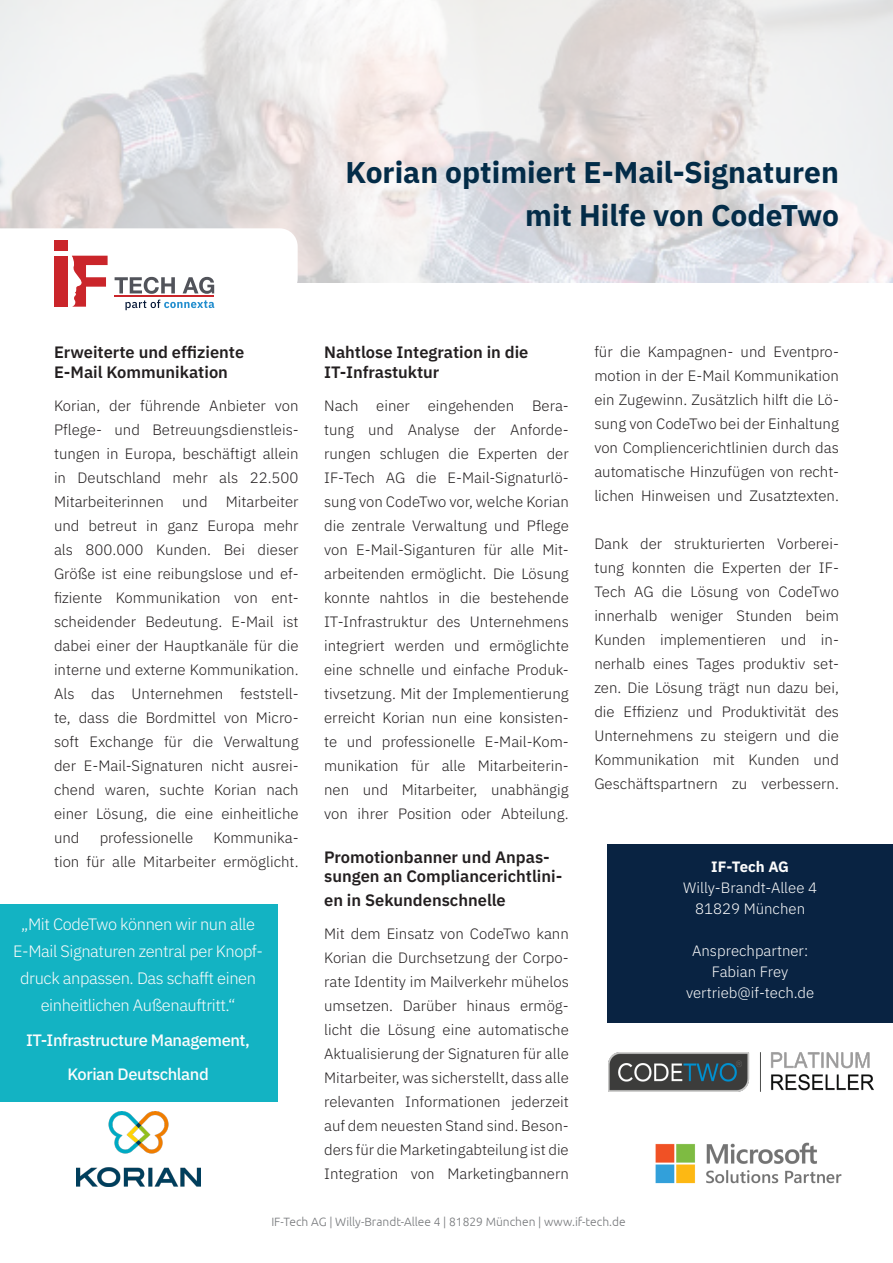
<style>
.page{position:relative;width:893px;height:1263px;background:#fff}
.page>*{position:absolute;margin:0;border:0;box-sizing:border-box;transform-origin:0 0}
.t1{font:700 30px "IBM Plex Sans";color:#032c48}
.t2{font:600 16.5px/19.8px "IBM Plex Sans";color:#231f20}
.t3{font:300 16.5px/27px "IBM Plex Sans";letter-spacing:-.025em;color:#fcfcfc;text-align:center}
.t4{font:500 16.5px "IBM Plex Sans";letter-spacing:-.025em;color:#fcfcfc}
.t5{font:300 15px/24px "IBM Plex Sans";color:#231f20;text-align:justify}
.t6{font:300 15px "IBM Plex Sans";color:#fcfcfc}
.t7{font:700 15px "IBM Plex Sans";color:#fcfcfc}
.t8{font:300 12px "Ubuntu";color:#76787b}
</style>
<div class="page">
<div style="left:607px;top:844px;width:286px;height:179px;background:#092342"></div>
<div style="left:0;top:904px;width:277px;height:198px;background:#13b3c3"></div>
<img style="left:76px;top:1111px;width:124px;height:75px">
<svg style="left:0;top:0;width:893px;height:282px"></svg>
<svg style="left:0;top:228px;width:298px;height:82px"></svg>
<hr style="left:115px;top:296px;width:99px;height:1px;background:#ca252a">
<img style="left:608px;top:1052px;width:266px;height:40px">
<img style="left:655px;top:1142px;width:187px;height:42px">
<p class="t1" style="left:346px;top:148px;width:495px">Korian optimiert E-Mail-Signaturen</p>
<p class="t1" style="left:525px;top:192px;width:315px">mit Hilfe von CodeTwo</p>
<p class="t2" style="left:54px;top:341px;width:192px">Erweiterte und effiziente<br>E-Mail Kommunikation</p>
<p class="t5" style="left:54px;top:392px;width:246px">Korian, der führende Anbieter von Pflege- und Betreuungsdienstleis&shy;tungen in Europa, beschäftigt allein in Deutschland mehr als 22.500<br>Mitarbeiterinnen und Mitarbeiter und betreut in ganz Europa mehr als 800.000 Kunden. Bei dieser Größe ist eine reibungslose und ef&shy;fiziente Kommunikation von ent&shy;scheidender Bedeutung. E-Mail ist dabei einer der Hauptkanäle für die interne und externe Kommunikation.</p>
<p class="t5" style="left:54px;top:680px;width:246px">Als das Unternehmen feststell&shy;te, dass die Bordmittel von Micro&shy;soft Exchange für die Verwaltung der E-Mail-Signaturen nicht ausrei&shy;chend waren, suchte Korian nach einer Lösung, die eine einheitliche und</p>
<p class="t5" style="left:54px;top:824px;width:246px;text-align:right">Kommunika-<br>tion für alle Mitarbeiter ermöglicht.</p>
<p class="t5" style="left:100px;top:824px;width:95px">professionelle</p>
<p class="t3" style="left:13px;top:910px;width:251px">„Mit CodeTwo können wir nun alle E-Mail Signaturen zentral per Knopf&shy;druck anpassen. Das schafft einen einheitlichen Außenauftritt.“</p>
<p class="t4" style="left:26px;top:1027px;width:225px">IT-Infrastructure Management,</p>
<p class="t4" style="left:67px;top:1062px;width:143px">Korian Deutschland</p>
<p class="t2" style="left:324px;top:341px;width:206px">Nahtlose Integration in die<br>IT-Infrastuktur</p>
<p class="t5" style="left:324px;top:392px;width:246px">Nach einer eingehenden Bera&shy;tung und Analyse der Anforde&shy;rungen schlugen die Experten der</p>
<p class="t5" style="left:324px;top:464px;width:246px">IF-Tech AG die E-Mail-Signaturlö&shy;sung von CodeTwo vor, welche Korian die zentrale Verwaltung und Pflege von E-Mail-Siganturen für alle Mit&shy;arbeitenden ermöglicht. Die Lösung konnte nahtlos in die bestehende IT-Infrastruktur des Unternehmens integriert werden und ermöglichte eine schnelle und einfache Produk&shy;tivsetzung. Mit der Implementierung erreicht Korian nun eine konsisten&shy;te und professionelle E-Mail-Kom&shy;munikation für alle Mitarbeiterin&shy;nen und Mitarbeiter, unabhängig von ihrer Position oder Abteilung.</p>
<p class="t2" style="left:324px;top:845px;width:240px">Promotionbanner und Anpas&shy;sungen an Compliancerichtlini-</p>
<p class="t2" style="left:324px;top:889px;width:183px">en in Sekundenschnelle</p>
<p class="t5" style="left:324px;top:920px;width:246px">Mit dem Einsatz von CodeTwo kann Korian die Durchsetzung der Corpo&shy;rate Identity im Mailverkehr mühelos umsetzen. Darüber hinaus ermög&shy;licht die Lösung eine automatische Aktualisierung der Signaturen für alle Mitarbeiter, was sicherstellt, dass alle relevanten Informationen jederzeit auf dem neuesten Stand sind. Beson&shy;ders für die Marketingabteilung ist die Integration von Marketingbannern</p>
<p class="t5" style="left:594px;top:339px;width:246px">für die Kampagnen- und Eventpro&shy;motion in der E-Mail Kommunikation ein Zugewinn. Zusätzlich hilft die Lö&shy;sung von CodeTwo bei der Einhaltung von Compliencerichtlinien durch das automatische Hinzufügen von recht&shy;lichen Hinweisen und Zusatztexten.</p>
<p class="t5" style="left:594px;top:531px;width:246px">Dank der strukturierten Vorberei&shy;tung konnten die Experten der IF-Tech AG die Lösung von CodeTwo innerhalb weniger Stunden beim Kunden implementieren und in&shy;nerhalb eines Tages produktiv set&shy;zen. Die Lösung trägt nun dazu bei, die Effizienz und Produktivität des Unternehmens zu steigern und die Kommunikation mit Kunden und Geschäftspartnern zu verbessern.</p>
<p class="t7" style="left:711px;top:854px;width:79px">IF-Tech AG</p>
<p class="t6" style="left:683px;top:876px;width:135px">Willy-Brandt-Allee 4</p>
<p class="t6" style="left:695px;top:897px;width:111px">81829 München</p>
<p class="t6" style="left:692px;top:939px;width:118px">Ansprechpartner:</p>
<p class="t6" style="left:712px;top:960px;width:78px">Fabian Frey</p>
<p class="t6" style="left:686px;top:981px;width:130px">vertrieb@if-tech.de</p>
<p class="t8" style="left:271px;top:1214px;width:356px">IF-Tech AG | Willy-Brandt-Allee 4 | 81829 München | www.if-tech.de</p>
</div>
